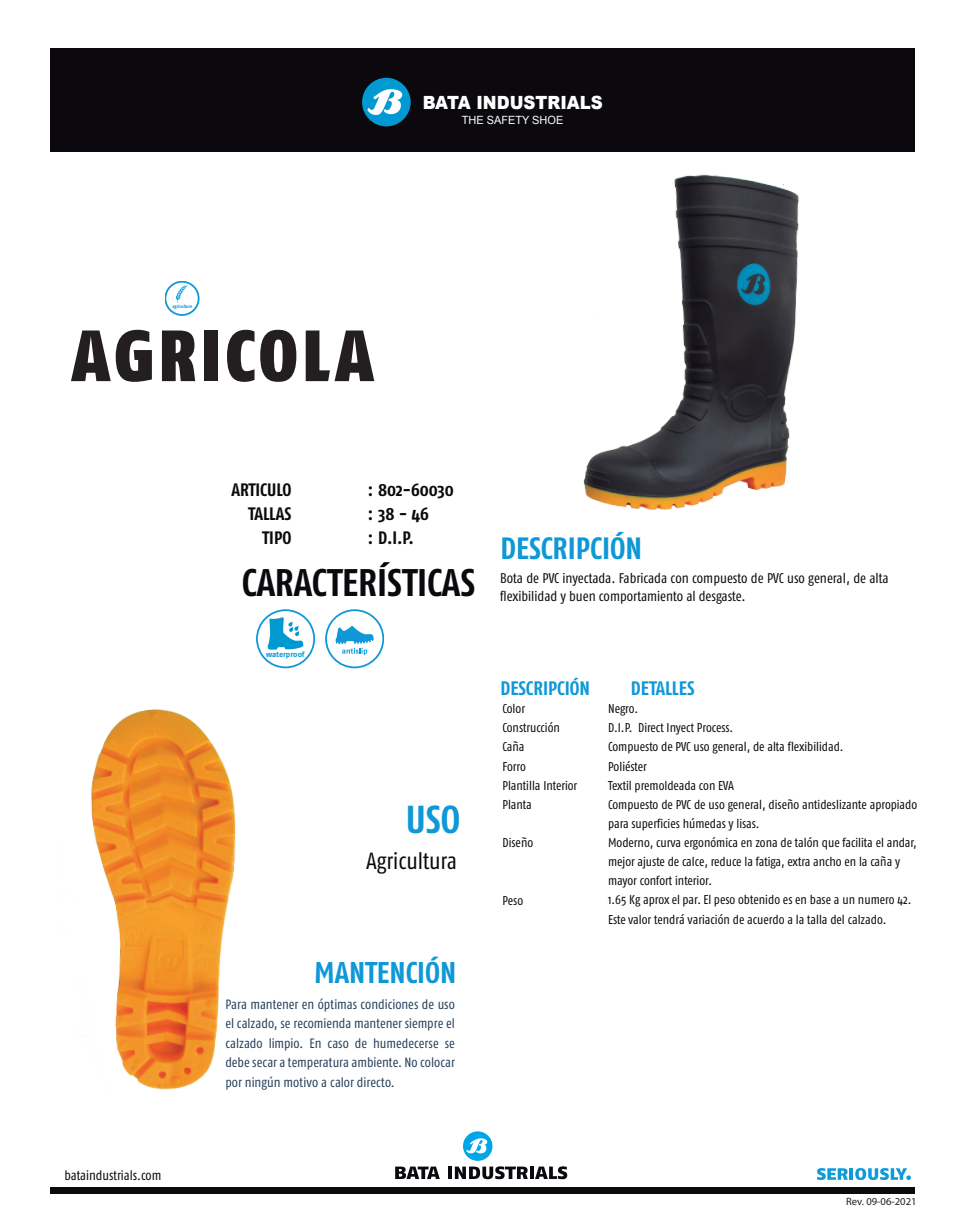
<style>
.page{position:relative;width:961px;height:1231px;background:#fff}
.page>*{position:absolute;margin:0;border:0;box-sizing:border-box;transform-origin:0 0}
.t1{font:900 72.3px "Fago Co";letter-spacing:.065em;color:#231f20}
.t2{font:700 39px "Fago Co";color:#0e98d7}
.t3{font:700 38.4px "Fago Co";color:#0b090d}
.t4{font:700 30.75px "Fago Co";color:#0e98d7}
.t5{font:700 30px "Fago Co";color:#0e98d7}
.t6{font:23.4px "Fago Co";letter-spacing:-.005em;color:#0b090d}
.t7{font:700 19.5px "Fago Co";color:#0e98d7}
.t8{font:900 18.15px "Arial";color:#fff;scale:.91 1}
.t9{font:700 18px/24px "Fago Co";color:#0b090d;text-align:right}
.t10{font:14.1px/17.9px "Fago Co";color:#0b090d}
.t11{font:13.5px/19.5px "Fago Co";letter-spacing:.005em;color:#25405b;text-align:justify}
.t12{font:13.5px "Fago Co";color:#0b090d}
.t13{font:12.75px/19.2px "Fago Co";color:#0b090d}
.t14{font:11.4px "Arial";color:#fff}
.t15{font:10.65px "Myriad Pro";color:#231f20}
.t16{font:7.65px "Fago No Bold TF";letter-spacing:-.005em;color:#0099d2}
.t17{font:700 4.8px "Fago Co";letter-spacing:-.005em;color:#069ad9}
</style>
<div class="page">
<svg style="left:817px;top:1168px;width:30px;height:12px"></svg>
<hr style="left:849px;top:1168px;width:4px;height:11px;background:#0e9bd9">
<svg style="left:855px;top:1168px;width:56px;height:12px"></svg>
<svg style="left:395px;top:1166px;width:45px;height:13px"></svg>
<hr style="left:448px;top:1166px;width:4px;height:13px;background:#0c090e">
<svg style="left:455px;top:1166px;width:112px;height:13px"></svg>
<svg style="left:463px;top:1131px;width:29px;height:29px"></svg>
<div style="left:50px;top:48px;width:864px;height:104px;background:#0b090d"></div>
<div style="left:50px;top:1187px;width:864px;height:6px;background:#0b090d"></div>
<svg style="left:176px;top:285px;width:12px;height:17px"></svg>
<div style="left:165px;top:281px;width:34px;height:34px;border:2px solid #0e98d7;border-radius:50%"></div>
<img style="left:583px;top:174px;width:216px;height:336px">
<img style="left:91px;top:709px;width:145px;height:381px">
<svg style="left:335px;top:625px;width:39px;height:30px"></svg>
<div style="left:325px;top:609px;width:59px;height:59px;border:2px solid #0e98d7;border-radius:50%"></div>
<div style="left:256px;top:609px;width:59px;height:59px;border:2px solid #0e98d7;border-radius:50%"></div>
<svg style="left:268px;top:617px;width:35px;height:32px"></svg>
<div style="left:362px;top:78px;width:48px;height:48px;background:#0099d2;border-radius:50%"></div>
<svg style="left:367px;top:89px;width:36px;height:26px"></svg>
<h3 class="t8" style="left:422px;top:89px;width:199px">BATA INDUSTRIALS</h3>
<p class="t14" style="left:462px;top:112px;width:103px">THE SAFETY SHOE</p>
<p class="t17" style="left:172px;top:304px;width:21px">agriculture</p>
<h1 class="t1" style="left:72px;top:312px;width:303px">AGRICOLA</h1>
<p class="t12" style="left:64px;top:1167px;width:98px">bataindustrials.com</p>
<h3 class="t9" style="left:231px;top:477px;width:61px">ARTICULO<br>TALLAS<br>TIPO</h3>
<h3 class="t9" style="left:368px;top:477px;width:87px;text-align:left">: 802-60030 : 38 - 46<br>: D.I.P.</h3>
<h3 class="t3" style="left:242px;top:560px;width:235px">CARACTERÍSTICAS</h3>
<p class="t16" style="left:266px;top:649px;width:40px">waterproof</p>
<h2 class="t2" style="left:406px;top:796px;width:56px">USO</h2>
<h3 class="t6" style="left:366px;top:847px;width:92px">Agricultura</h3>
<h3 class="t5" style="left:314px;top:955px;width:143px">MANTENCIÓN</h3>
<p class="t11" style="left:225px;top:994px;width:231px">Para mantener en óptimas condiciones de uso el calzado, se recomienda mantener siempre el calzado limpio. En caso de humedecerse se debe secar a temperatura ambiente. No colocar por ningún motivo a calor directo.</p>
<h3 class="t4" style="left:500px;top:530px;width:143px">DESCRIPCIÓN</h3>
<p class="t10" style="left:500px;top:568px;width:390px">Bota de PVC inyectada. Fabricada con compuesto de PVC uso general, de alta flexibilidad y buen comportamiento al desgaste.</p>
<h3 class="t7" style="left:500px;top:677px;width:91px">DESCRIPCIÓN</h3>
<h3 class="t7" style="left:631px;top:677px;width:65px">DETALLES</h3>
<p class="t13" style="left:502px;top:699px;width:76px">Color<br>Construcción<br>Caña<br>Forro<br>Plantilla Interior<br>Planta</p>
<p class="t13" style="left:502px;top:833px;width:32px">Diseño</p>
<p class="t13" style="left:502px;top:890px;width:22px">Peso</p>
<p class="t13" style="left:608px;top:699px;width:311px">Negro.<br>D.I.P. Direct Inyect Process.<br>Compuesto de PVC uso general, de alta flexibilidad.<br>Poliéster<br>Textil premoldeada con EVA<br>Compuesto de PVC de uso general, diseño antideslizante apropiado para superficies húmedas y lisas.<br>Moderno, curva ergonómica en zona de talón que facilita el andar, mejor ajuste de calce, reduce la fatiga, extra ancho en la caña y mayor confort interior.<br>1.65 Kg aprox el par. El peso obtenido es en base a un numero 42.<br>Este valor tendrá variación de acuerdo a la talla del calzado.</p>
<p class="t15" style="left:846px;top:1194px;width:72px">Rev. 09-06-2021</p>
</div>
